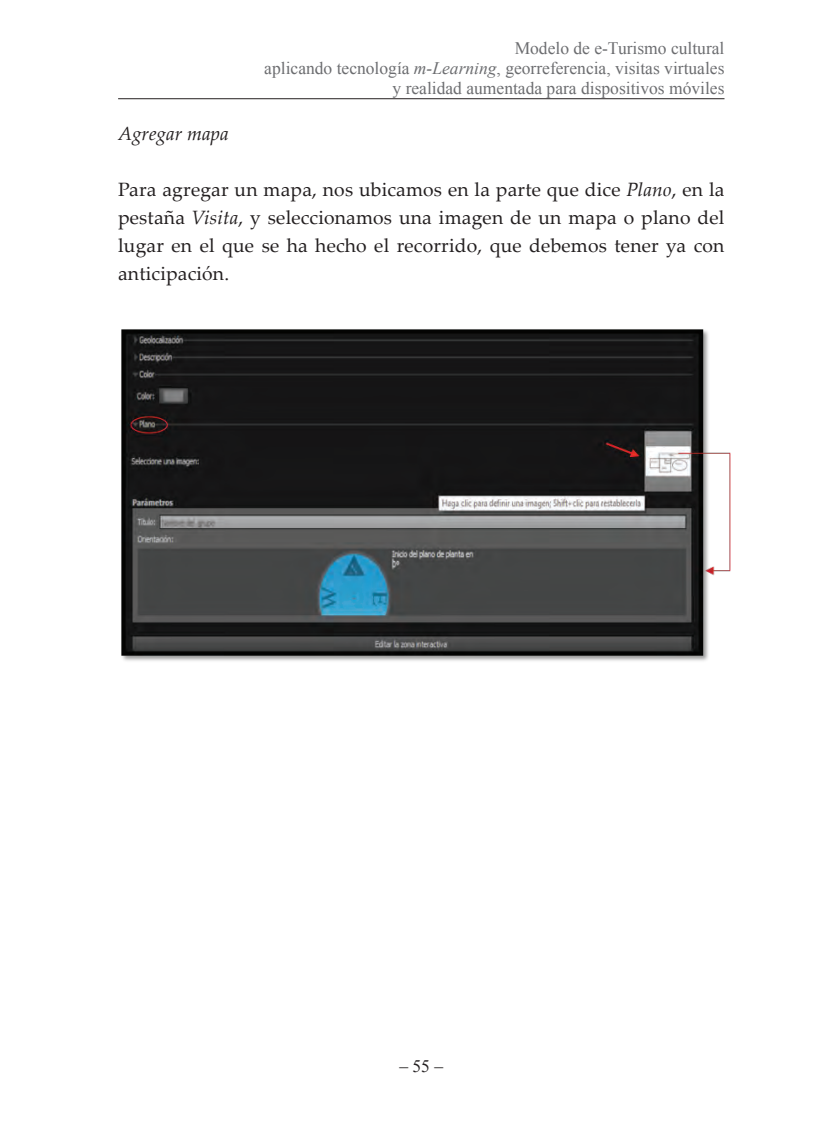
<style>
.page{position:relative;width:819px;height:1134px;background:#fff}
.page>*{position:absolute;margin:0;border:0;box-sizing:border-box;transform-origin:0 0}
.t1{font:19.25px/28px "Palatino Linotype";letter-spacing:.01em;color:#231f20;text-align:justify}
.t2{font:italic 19.25px "Palatino Linotype";color:#231f20}
.t3{font:17.5px/20.1px "Times New Roman";color:#6c6d70;text-align:right}
.t4{font:17.5px "Times New Roman";color:#231f20}
.s1{font-style:italic}
</style>
<div class="page">
<hr style="left:118px;top:98px;width:606px;height:1px;background:#231f20">
<img style="left:121px;top:329px;width:610px;height:332px">
<p class="t3" style="left:264px;top:37px;width:462px">Modelo de e-Turismo cultural<br>aplicando tecnología <span class="s1">m-Learning</span>, georreferencia, visitas virtuales y realidad aumentada para dispositivos móviles</p>
<p class="t2" style="left:118px;top:120px;width:112px">Agregar mapa</p>
<p class="t1" style="left:118px;top:175px;width:608px">Para agregar un mapa, nos ubicamos en la parte que dice <span class="s1">Plano</span>, en la pestaña <span class="s1">Visita</span>, y seleccionamos una imagen de un mapa o plano del lugar en el que se ha hecho el recorrido, que debemos tener ya con anticipación.</p>
<p class="t4" style="left:399px;top:1056px;width:45px">– 55 –</p>
</div>
